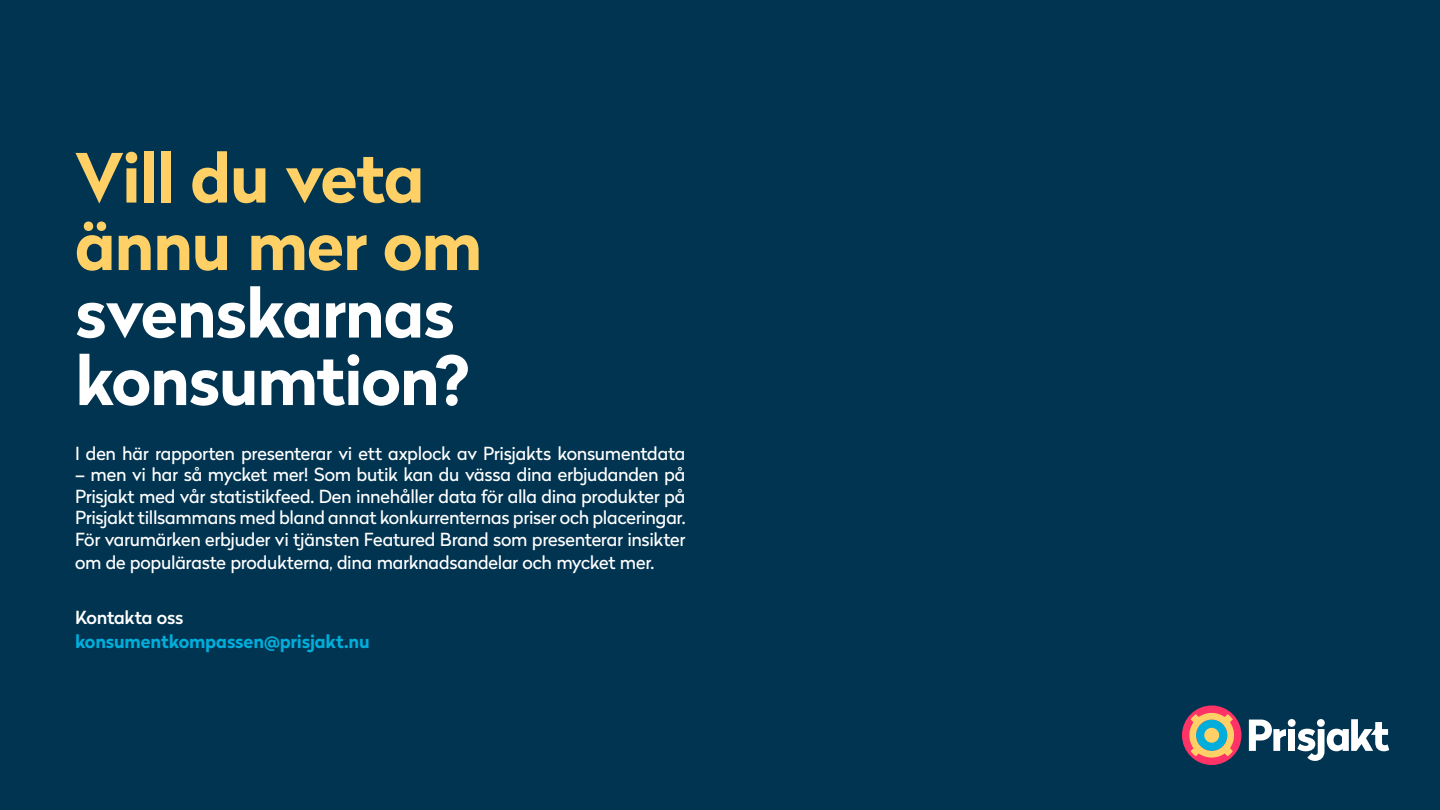
<style>
.page{position:relative;width:1440px;height:810px;background:#003451}
.page>*{position:absolute;margin:0;border:0;box-sizing:border-box;transform-origin:0 0}
.Rubrik_-_H4{font:700 67.5px/67.5px "Radikal";letter-spacing:-.02em;color:#fff}
.Rubrik_-_H4-2{font:700 67.5px "Radikal";letter-spacing:-.025em;color:#ffd065}
.Ingress_-_I1{font:18px/21.6px "Radikal";letter-spacing:-.015em;color:#fff;text-align:justify}
.Ingress_-_I1-2{font:700 18px "Radikal";letter-spacing:-.01em;color:#00addb}
.Ingress_-_I1-3{font:500 18px "Radikal";letter-spacing:-.015em;color:#fff}
.s1{color:#ffd065}
</style>
<div class="page">
<svg style="left:1249px;top:719px;width:140px;height:42px"></svg>
<div style="left:1182px;top:706px;width:59px;height:59px;background:#f36;border-radius:50%"></div>
<svg style="left:1188px;top:711px;width:46px;height:48px"></svg>
<div style="left:1204px;top:728px;width:15px;height:15px;background:#ffd065;border-radius:7px"></div>
<p class="Rubrik_-_H4-2" style="left:75px;top:128px;width:351px">Vill du veta</p>
<p class="Rubrik_-_H4" style="left:75px;top:210px;width:409px"><span class="s1">ännu mer om </span>svenskarnas</p>
<p class="Rubrik_-_H4" style="left:75px;top:345px;width:397px">konsumtion?</p>
<p class="Ingress_-_I1" style="left:75px;top:442px;width:612px">I den här rapporten presenterar vi ett axplock av Prisjakts konsumentdata</p>
<p class="Ingress_-_I1" style="left:75px;top:463px;width:612px">– men vi har så mycket mer! Som butik kan du vässa dina erbjudanden på Prisjakt med vår statistikfeed. Den innehåller data för alla dina produkter på Prisjakt tillsammans med bland annat konkurrenternas priser och placeringar.<br>För varumärken erbjuder vi tjänsten Featured Brand som presenterar insikter</p>
<p class="Ingress_-_I1" style="left:75px;top:552px;width:581px">om de populäraste produkterna, dina marknadsandelar och mycket mer.</p>
<p class="Ingress_-_I1-3" style="left:75px;top:605px;width:110px">Kontakta oss</p>
<p class="Ingress_-_I1-2" style="left:75px;top:628px;width:296px">konsumentkompassen@prisjakt.nu</p>
</div>
